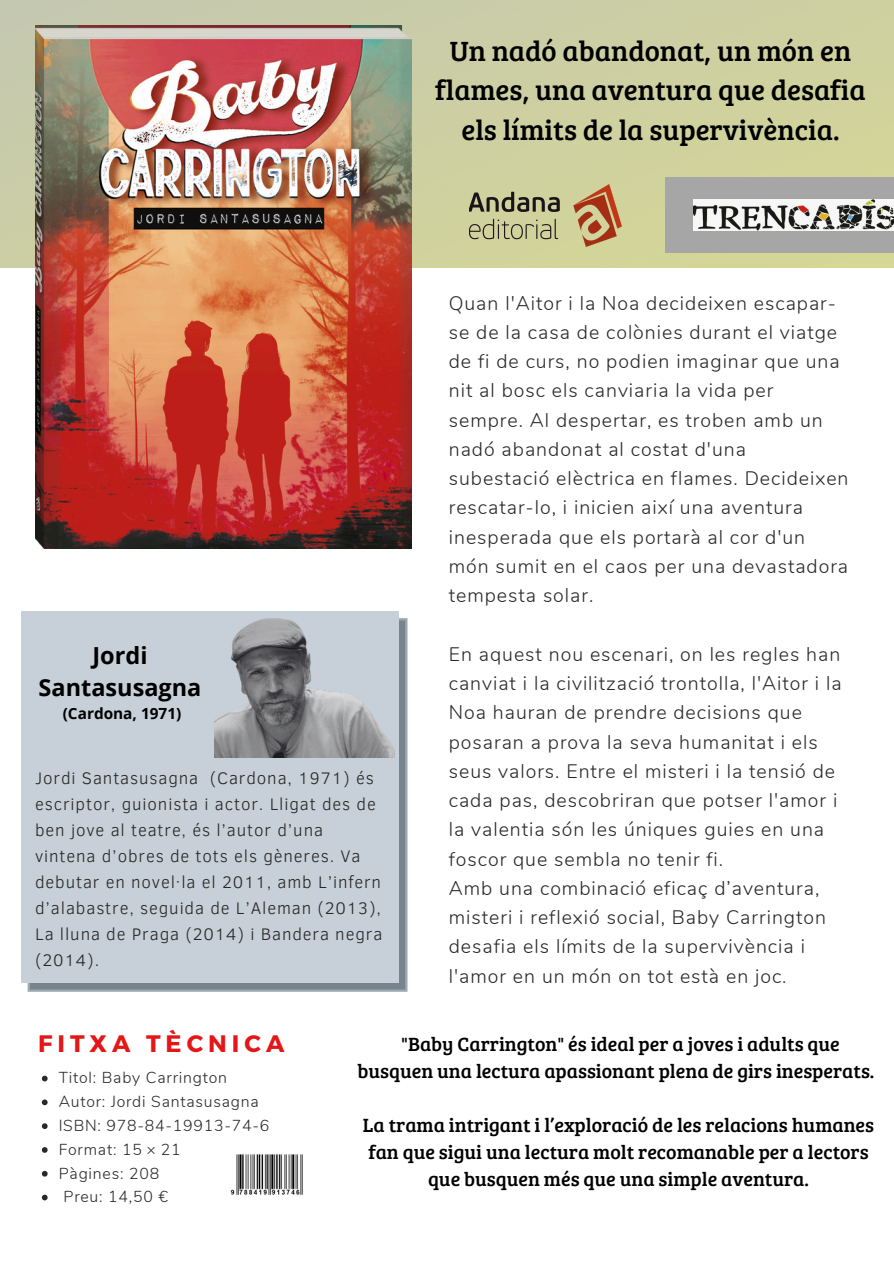
<style>
.page{position:relative;width:894px;height:1264px;background:#fff}
.page>*{position:absolute;margin:0;border:0;box-sizing:border-box;transform-origin:0 0}
.t1{font:28.8px/39.8px "Bree Serif";color:#000;text-align:center}
.t2{font:700 23.85px "Montserrat";letter-spacing:.21em;color:#e51618}
.t3{font:700 23.55px/32.5px "Open Sans";color:#000;text-align:center}
.t4{font:19.8px/26.8px "Bree Serif";color:#000;text-align:center}
.t5{font:300 19.5px/29.2px "Nunito";letter-spacing:.05em;color:#282828}
.t6{font:300 17.1px/25.8px "Clear Sans";letter-spacing:.05em;color:#282828}
.t7{font:300 15.9px "Nunito";letter-spacing:.05em;color:#282828}
.t8{font:700 15.3px "Open Sans";color:#000}
</style>
<div class="page">
<img style="left:0;top:0;width:893px;height:268px">
<div style="left:665px;top:178px;width:228px;height:74px;background:#a6a6a6"></div>
<img style="left:469px;top:184px;width:152px;height:62px">
<img style="left:35px;top:25px;width:376px;height:523px">
<svg style="left:28px;top:618px;width:379px;height:373px;background:#86929c"></svg>
<div style="left:21px;top:611px;width:377px;height:371px;background:#c7d0d8"></div>
<img style="left:693px;top:199px;width:200px;height:31px">
<img style="left:214px;top:618px;width:180px;height:139px">
<img style="left:230px;top:1154px;width:73px;height:40px">
<svg style="left:42px;top:1075px;width:6px;height:6px"></svg>
<svg style="left:42px;top:1099px;width:6px;height:6px"></svg>
<svg style="left:42px;top:1123px;width:6px;height:5px"></svg>
<svg style="left:42px;top:1147px;width:6px;height:5px"></svg>
<svg style="left:42px;top:1170px;width:6px;height:6px"></svg>
<svg style="left:42px;top:1194px;width:6px;height:6px"></svg>
<h2 class="t1" style="left:435px;top:29px;width:432px">Un nadó abandonat, un món en flames, una aventura que desafia els límits de la supervivència.</h2>
<h4 class="t3" style="left:39px;top:638px;width:164px">Jordi<br>Santasusagna</h4>
<h4 class="t8" style="left:63px;top:702px;width:120px">(Cardona, 1971)</h4>
<h4 class="t6" style="left:35px;top:764px;width:348px">Jordi Santasusagna (Cardona, 1971) és escriptor, guionista i actor. Lligat des de ben jove al teatre, és l’autor d’una vintena d’obres de tots els gèneres. Va debutar en novel·la el 2011, amb L’infern d’alabastre, seguida de L’Aleman (2013), La lluna de Praga (2014) i Bandera negra (2014).</h4>
<h3 class="t5" style="left:448px;top:288px;width:401px">Quan l'Aitor i la Noa decideixen escapar&shy;se de la casa de colònies durant el viatge de fi de curs, no podien imaginar que una nit al bosc els canviaria la vida per sempre. Al despertar, es troben amb un nadó abandonat al costat d'una subestació elèctrica en flames. Decideixen rescatar-lo, i inicien així una aventura inesperada que els portarà al cor d'un món sumit en el caos per una devastadora tempesta solar.</h3>
<p class="t5" style="left:448px;top:639px;width:394px">En aquest nou escenari, on les regles han canviat i la civilització trontolla, l'Aitor i la Noa hauran de prendre decisions que posaran a prova la seva humanitat i els seus valors. Entre el misteri i la tensió de cada pas, descobriran que potser l'amor i la valentia són les úniques guies en una foscor que sembla no tenir fi.<br>Amb una combinació eficaç d’aventura, misteri i reflexió social, Baby Carrington desafia els límits de la supervivència i l'amor en un món on tot està en joc.</p>
<p class="t2" style="left:38px;top:1027px;width:248px">FITXA TÈCNICA</p>
<p class="t7" style="left:59px;top:1067px;width:170px">Titol: Baby Carrington</p>
<h1 class="t7" style="left:59px;top:1091px;width:202px">Autor: Jordi Santasusagna</h1>
<p class="t7" style="left:59px;top:1114px;width:212px">ISBN: 978-84-19913-74-6</p>
<p class="t7" style="left:59px;top:1138px;width:123px">Format: 15 × 21</p>
<p class="t7" style="left:59px;top:1162px;width:102px">Pàgines: 208</p>
<p class="t7" style="left:63px;top:1186px;width:106px">Preu: 14,50 €</p>
<h4 class="t4" style="left:357px;top:1029px;width:518px">"Baby Carrington" és ideal per a joves i adults que busquen una lectura apassionant plena de girs inesperats.</h4>
<h4 class="t4" style="left:363px;top:1110px;width:512px">La trama intrigant i l’exploració de les relacions humanes fan que sigui una lectura molt recomanable per a lectors que busquen més que una simple aventura.</h4>
</div>
